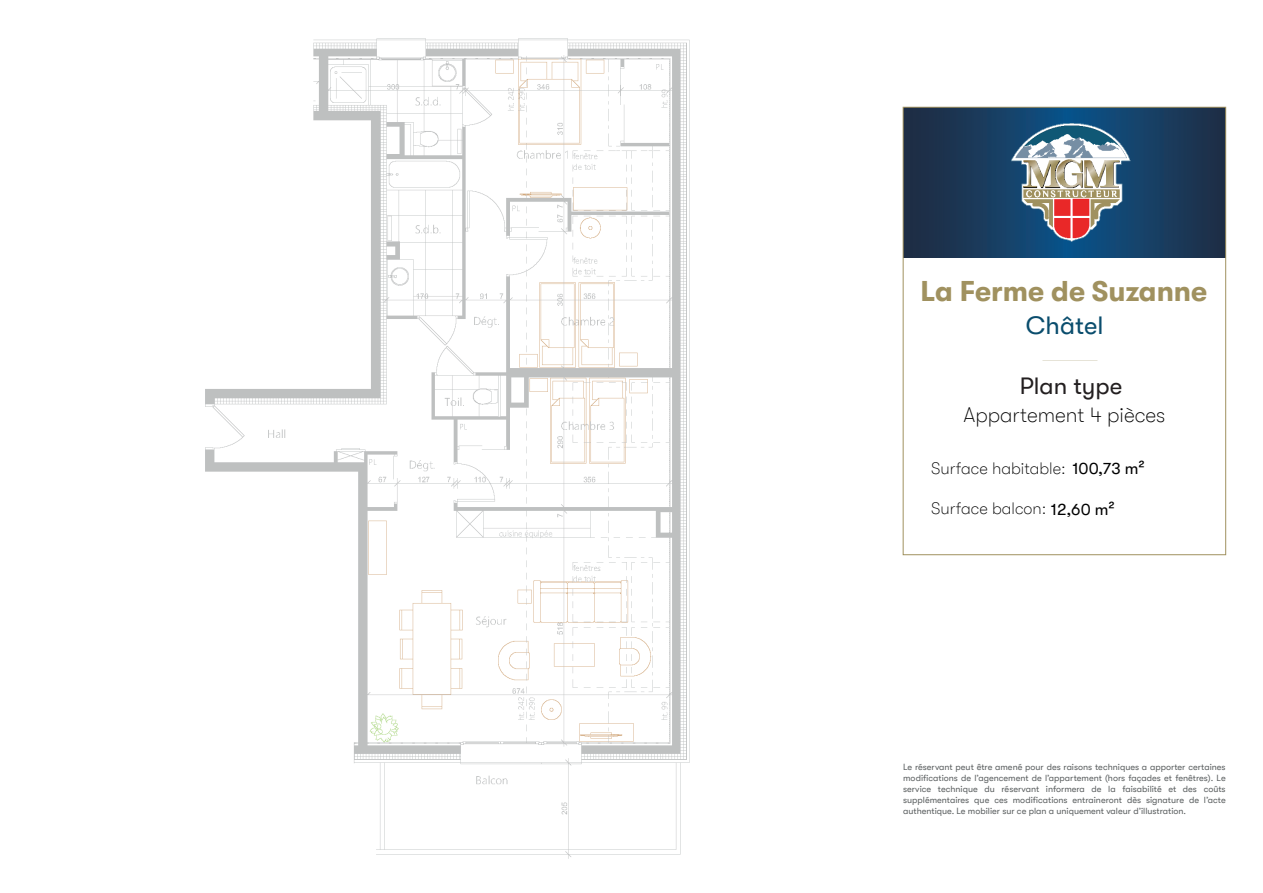
<style>
.page{position:relative;width:1263px;height:893px;background:#fff}
.page>*{position:absolute;margin:0;border:0;box-sizing:border-box;transform-origin:0 0}
.t1{font:700 28.5px "GT Walsheim";color:#a0915f}
.t2{font:25.5px "GT Walsheim";color:#0a4d6d}
.t3{font:24px "GT Walsheim";color:#231f20}
.t4{font:100 21px "GT Walsheim";color:#000001}
.t5{font:100 16.5px "GT Walsheim";color:#000001}
.t6{font:9px/10.8px "GT Walsheim";color:#5d6162;text-align:justify}
.s1{font-weight:400}
</style>
<div class="page">
<img style="left:205px;top:38px;width:485px;height:821px">
<svg style="left:905px;top:109px;width:319px;height:148px;background:#193858"></svg>
<div style="left:903px;top:107px;width:323px;height:448px;border:1px solid #a0915f"></div>
<img style="left:1005px;top:117px;width:130px;height:130px">
<h1 class="t1" style="left:920px;top:275px;width:288px">La Ferme de Suzanne</h1>
<h2 class="t2" style="left:1026px;top:311px;width:79px">Châtel</h2>
<h3 class="t3" style="left:1020px;top:372px;width:104px">Plan type</h3>
<h3 class="t4" style="left:963px;top:403px;width:203px">Appartement 4 pièces</h3>
<h3 class="t5" style="left:931px;top:459px;width:215px">Surface habitable: <span class="s1">100,73 m²</span></h3>
<h3 class="t5" style="left:931px;top:499px;width:185px">Surface balcon: <span class="s1">12,60 m²</span></h3>
<p class="t6" style="left:903px;top:762px;width:324px">Le réservant peut être amené pour des raisons techniques a apporter certaines modifications de l’agencement de l’appartement (hors façades et fenêtres). Le service technique du réservant informera de la faisabilité et des coûts supplémentaires que ces modifications entraineront dès signature de l’acte authentique. Le mobilier sur ce plan a uniquement valeur d’illustration.</p>
</div>
